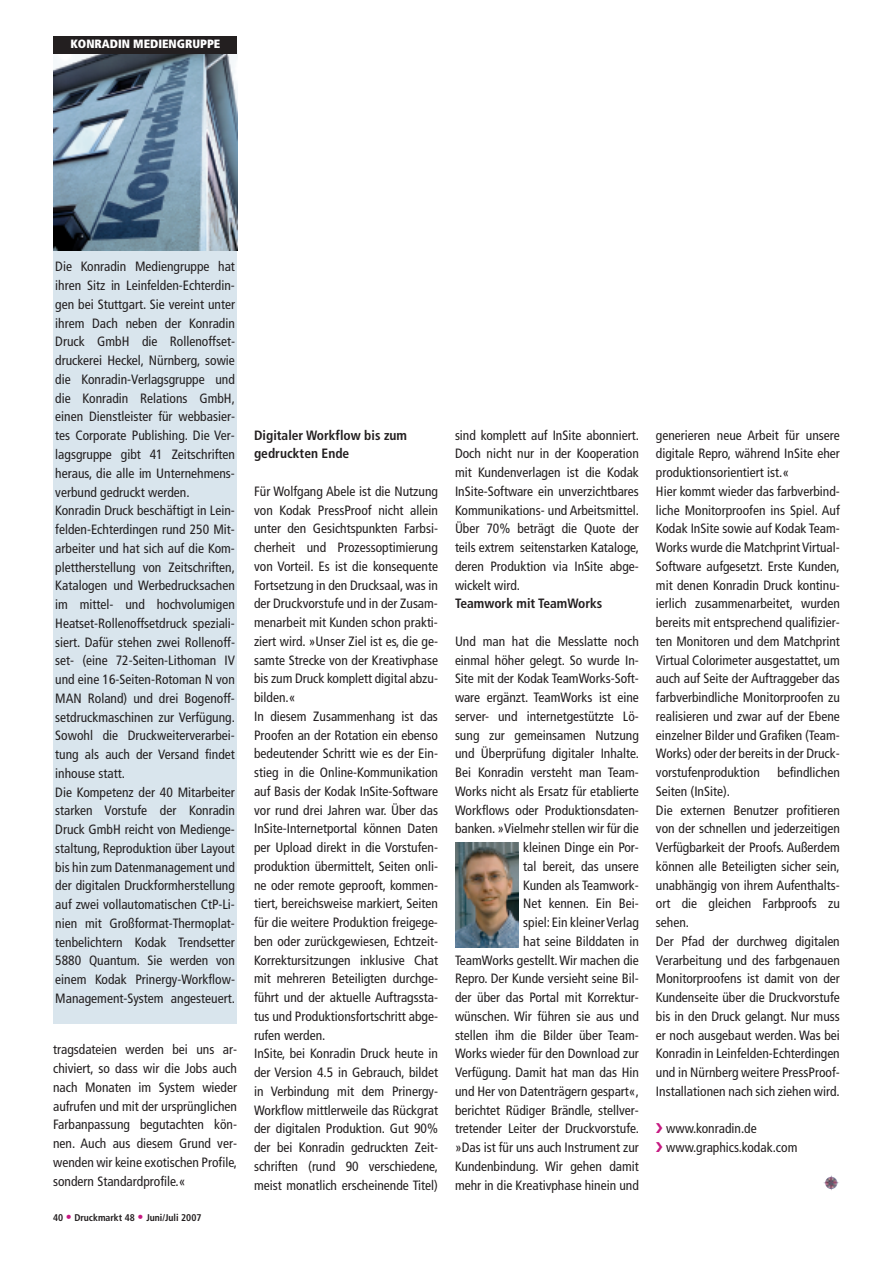
<style>
.page{position:relative;width:893px;height:1263px;background:#fff}
.page>*{position:absolute;margin:0;border:0;box-sizing:border-box;transform-origin:0 0}
.t1{font:condensed 13.5px/18.8px "Frutiger";color:#231f20}
.t2{font:700 condensed 13.5px/18.8px "Frutiger";color:#231f20}
.t3{font:900 condensed 12px "Frutiger";color:#fff}
.t4{font:700 condensed 9.75px "Frutiger";color:#231f20}
.s1{font-size:12px;color:#c61881}
</style>
<div class="page">
<svg style="left:823px;top:1175px;width:14px;height:16px"></svg>
<svg style="left:832px;top:1177px;width:7px;height:9px"></svg>
<img style="left:455px;top:842px;width:64px;height:105px">
<div style="left:53px;top:36px;width:184px;height:988px;background:#d9e5ed"></div>
<img style="left:53px;top:50px;width:184px;height:201px">
<div style="left:54px;top:36px;width:183px;height:17px;background:#231f20"></div>
<p class="t3" style="left:71px;top:39px;width:151px">KONRADIN MEDIENGRUPPE</p>
<p class="t1" style="left:55px;top:258px;width:181px">Die Konradin Mediengruppe hat ihren Sitz in Leinfelden-Echterdin&shy;gen bei Stuttgart. Sie vereint unter ihrem Dach neben der Konradin Druck GmbH die Rollenoffset&shy;druckerei Heckel, Nürnberg, sowie die Konradin-Verlagsgruppe und die Konradin Relations GmbH, einen Dienstleister für webbasier&shy;tes Corporate Publishing. Die Ver&shy;lagsgruppe gibt 41 Zeitschriften heraus, die alle im Unternehmens&shy;verbund gedruckt werden.<br>Konradin Druck beschäftigt in Lein&shy;felden-Echterdingen rund 250 Mit&shy;arbeiter und hat sich auf die Kom&shy;plettherstellung von Zeitschriften, Katalogen und Werbedrucksachen im mittel- und hochvolumigen Heatset-Rollenoffsetdruck speziali&shy;siert. Dafür stehen zwei Rollenoff&shy;set- (eine 72-Seiten-Lithoman IV und eine 16-Seiten-Rotoman N von MAN Roland) und drei Bogenoff&shy;setdruckmaschinen zur Verfügung.<br>Sowohl die Druckweiterverarbei&shy;tung als auch der Versand findet inhouse statt.<br>Die Kompetenz der 40 Mitarbeiter starken Vorstufe der Konradin Druck GmbH reicht von Medienge&shy;staltung, Reproduktion über Layout bis hin zum Datenmanagement und der digitalen Druckformherstellung auf zwei vollautomatischen CtP-Li&shy;nien mit Großformat-Thermoplat&shy;tenbelichtern Kodak Trendsetter 5880 Quantum. Sie werden von einem Kodak Prinergy-Workflow-Management-System angesteuert.</p>
<p class="t1" style="left:53px;top:1041px;width:185px;text-align:justify">tragsdateien werden bei uns ar&shy;chiviert, so dass wir die Jobs auch nach Monaten im System wieder aufrufen und mit der ursprünglichen Farbanpassung begutachten kön&shy;nen. Auch aus diesem Grund ver&shy;wenden wir keine exotischen Profile, sondern Standardprofile.«</p>
<p class="t4" style="left:53px;top:1213px;width:150px">40 <span class="s1">•</span> Druckmarkt 48 <span class="s1">•</span> Juni/Juli 2007</p>
<p class="t2" style="left:254px;top:427px;width:154px">Digitaler Workflow bis zum gedruckten Ende</p>
<p class="t1" style="left:254px;top:483px;width:185px">Für Wolfgang Abele ist die Nutzung von Kodak PressProof nicht allein unter den Gesichtspunkten Farbsi&shy;cherheit und Prozessoptimierung von Vorteil. Es ist die konsequente Fortsetzung in den Drucksaal, was in der Druckvorstufe und in der Zusam&shy;menarbeit mit Kunden schon prakti&shy;ziert wird. »Unser Ziel ist es, die ge&shy;samte Strecke von der Kreativphase bis zum Druck komplett digital abzu&shy;bilden.«<br>In diesem Zusammenhang ist das Proofen an der Rotation ein ebenso bedeutender Schritt wie es der Ein&shy;stieg in die Online-Kommunikation auf Basis der Kodak InSite-Software vor rund drei Jahren war. Über das InSite-Internetportal können Daten per Upload direkt in die Vorstufen&shy;produktion übermittelt, Seiten onli&shy;ne oder remote geprooft, kommen&shy;tiert, bereichsweise markiert, Seiten für die weitere Produktion freigege&shy;ben oder zurückgewiesen, Echtzeit-Korrektursitzungen inklusive Chat mit mehreren Beteiligten durchge&shy;führt und der aktuelle Auftragssta&shy;tus und Produktionsfortschritt abge&shy;rufen werden.<br>InSite, bei Konradin Druck heute in der Version 4.5 in Gebrauch, bildet in Verbindung mit dem Prinergy-Workflow mittlerweile das Rückgrat der digitalen Produktion. Gut 90% der bei Konradin gedruckten Zeit&shy;schriften (rund 90 verschiedene, meist monatlich erscheinende Titel)</p>
<p class="t1" style="left:455px;top:427px;width:185px;text-align:justify">sind komplett auf InSite abonniert.<br>Doch nicht nur in der Kooperation mit Kundenverlagen ist die Kodak InSite-Software ein unverzichtbares Kommunikations- und Arbeitsmittel.<br>Über 70% beträgt die Quote der teils extrem seitenstarken Kataloge, deren Produktion via InSite abge&shy;wickelt wird.</p>
<p class="t2" style="left:455px;top:595px;width:149px">Teamwork mit TeamWorks</p>
<p class="t1" style="left:455px;top:633px;width:185px;text-align:right">Und man hat die Messlatte noch einmal höher gelegt. So wurde In-<br>Site mit der Kodak TeamWorks-Soft&shy;ware ergänzt. TeamWorks ist eine server- und internetgestützte Lö&shy;sung zur gemeinsamen Nutzung und Überprüfung digitaler Inhalte.<br>Bei Konradin versteht man Team-<br>Works nicht als Ersatz für etablierte<br>Workflows oder Produktionsdaten&shy;banken. »Vielmehr stellen wir für die kleinen Dinge ein Por-<br>tal bereit, das unsere<br>Kunden als Teamwork-<br>Net kennen. Ein Bei-<br>spiel: Ein kleiner Verlag<br>hat seine Bilddaten in<br>TeamWorks gestellt. Wir machen die<br>Repro. Der Kunde versieht seine Bil&shy;der über das Portal mit Korrektur&shy;wünschen. Wir führen sie aus und stellen ihm die Bilder über Team-<br>Works wieder für den Download zur<br>Verfügung. Damit hat man das Hin und Her von Datenträgern gespart«, berichtet Rüdiger Brändle, stellver&shy;tretender Leiter der Druckvorstufe. »Das ist für uns auch Instrument zur<br>Kundenbindung. Wir gehen damit mehr in die Kreativphase hinein und</p>
<p class="t1" style="left:656px;top:427px;width:185px">generieren neue Arbeit für unsere digitale Repro, während InSite eher produktionsorientiert ist.«<br>Hier kommt wieder das farbverbind&shy;liche Monitorproofen ins Spiel. Auf Kodak InSite sowie auf Kodak Team-Works wurde die Matchprint Virtual-Software aufgesetzt. Erste Kunden, mit denen Konradin Druck kontinu&shy;ierlich zusammenarbeitet, wurden bereits mit entsprechend qualifizier&shy;ten Monitoren und dem Matchprint Virtual Colorimeter ausgestattet, um auch auf Seite der Auftraggeber das farbverbindliche Monitorproofen zu realisieren und zwar auf der Ebene einzelner Bilder und Grafiken (Team-Works) oder der bereits in der Druck&shy;vorstufenproduktion</p>
<p class="t1" style="left:777px;top:764px;width:64px">befindlichen</p>
<p class="t1" style="left:656px;top:783px;width:185px">Seiten (InSite).<br>Die externen Benutzer profitieren von der schnellen und jederzeitigen<br>Verfügbarkeit der Proofs. Außerdem können alle Beteiligten sicher sein, unabhängig von ihrem Aufenthalts&shy;ort die gleichen Farbproofs zu sehen.<br>Der Pfad der durchweg digitalen<br>Verarbeitung und des farbgenauen<br>Monitorproofens ist damit von der<br>Kundenseite über die Druckvorstufe bis in den Druck gelangt. Nur muss er noch ausgebaut werden. Was bei<br>Konradin in Leinfelden-Echterdingen und in Nürnberg weitere PressProof-<br>Installationen nach sich ziehen wird.</p>
<p class="t1" style="left:666px;top:1120px;width:133px">www.konradin.de www.graphics.kodak.com</p>
</div>
